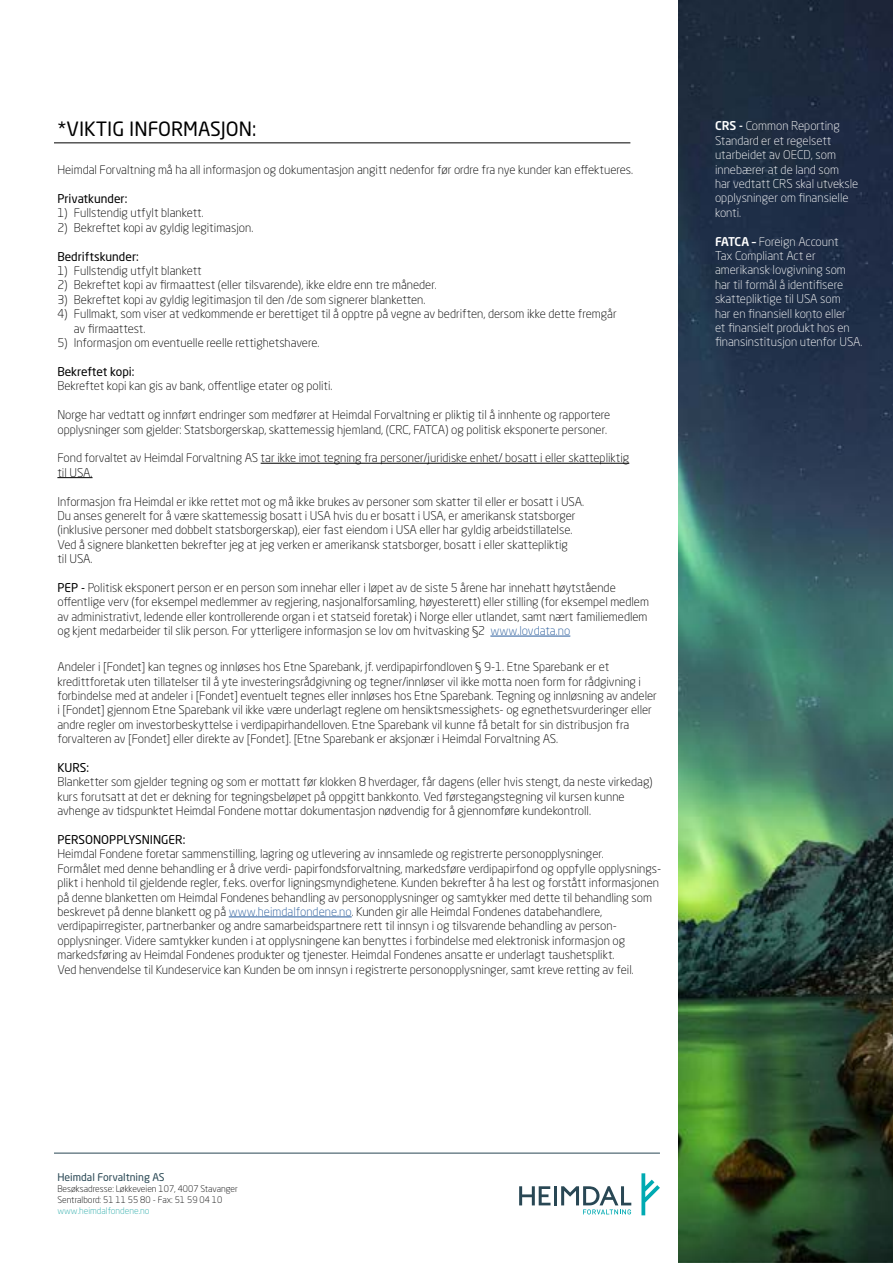
<style>
.page{position:relative;width:893px;height:1263px;background:#fff}
.page>*{position:absolute;margin:0;border:0;box-sizing:border-box;transform-origin:0 0}
.t1{font:19.5px "Neo Sans W1 G";color:#000}
.t2{font:300 12px/14.4px "Neo Sans W1 G";color:#000}
.t3{font:300 12px/14.4px "Neo Sans W1 G";color:#fff}
.t4{font:12px "Neo Sans W1 G";color:#000}
.t5{font:10.5px "Neo Sans W1 G";color:#294754}
.t6{font:300 9px/10.8px "Neo Sans W1 G";color:#000}
.t7{font:300 9px "Neo Sans W1 G";color:#24a9a7}
.s1{font-weight:400}
.s2{color:#275b9b}
.s3{font-weight:500}
</style>
<div class="page">
<img style="left:679px;top:0;width:214px;height:1263px">
<hr style="left:261px;top:463px;width:368px;height:1px;background:#000">
<hr style="left:57px;top:477px;width:36px;height:1px;background:#000">
<hr style="left:490px;top:636px;width:80px;height:1px;background:#275b9b">
<hr style="left:229px;top:917px;width:123px;height:1px;background:#275b9b">
<hr style="left:54px;top:143px;width:576px;height:1px;background:#000">
<svg style="left:641px;top:1173px;width:19px;height:42px"></svg>
<svg style="left:519px;top:1186px;width:31px;height:19px"></svg>
<hr style="left:554px;top:1186px;width:3px;height:19px;background:#294754">
<svg style="left:561px;top:1186px;width:70px;height:28px"></svg>
<hr style="left:54px;top:1153px;width:606px;height:1px;background:#294754">
<h1 class="t1" style="left:57px;top:117px;width:200px">*VIKTIG INFORMASJON:</h1>
<p class="t2" style="left:57px;top:163px;width:577px">Heimdal Forvaltning må ha all informasjon og dokumentasjon angitt nedenfor før ordre fra nye kunder kan effektueres.</p>
<p class="t4" style="left:57px;top:191px;width:71px">Privatkunder:</p>
<p class="t2" style="left:57px;top:206px;width:148px">1) Fullstendig utfylt blankett.</p>
<p class="t2" style="left:57px;top:220px;width:197px">2) Bekreftet kopi av gyldig legitimasjon.</p>
<p class="t4" style="left:57px;top:249px;width:83px">Bedriftskunder:</p>
<p class="t2" style="left:57px;top:263px;width:146px">1) Fullstendig utfylt blankett</p>
<p class="t2" style="left:57px;top:278px;width:381px">2) Bekreftet kopi av firmaattest (eller tilsvarende), ikke eldre enn tre måneder.</p>
<p class="t2" style="left:57px;top:292px;width:370px">3) Bekreftet kopi av gyldig legitimasjon til den /de som signerer blanketten.</p>
<p class="t2" style="left:74px;top:307px;width:544px;text-indent:-16px">4) Fullmakt, som viser at vedkommende er berettiget til å opptre på vegne av bedriften, dersom ikke dette fremgår av firmaattest.</p>
<p class="t2" style="left:57px;top:335px;width:264px">5) Informasjon om eventuelle reelle rettighetshavere.</p>
<p class="t4" style="left:57px;top:364px;width:79px">Bekreftet kopi:</p>
<p class="t2" style="left:57px;top:379px;width:277px">Bekreftet kopi kan gis av bank, offentlige etater og politi.</p>
<p class="t2" style="left:57px;top:407px;width:554px">Norge har vedtatt og innført endringer som medfører at Heimdal Forvaltning er pliktig til å innhente og rapportere opplysninger som gjelder: Statsborgerskap, skattemessig hjemland, (CRC, FATCA) og politisk eksponerte personer.</p>
<p class="t2" style="left:57px;top:451px;width:573px">Fond forvaltet av Heimdal Forvaltning AS tar ikke imot tegning fra personer/juridiske enhet/ bosatt i eller skattepliktig til USA.</p>
<p class="t2" style="left:57px;top:494px;width:528px">Informasjon fra Heimdal er ikke rettet mot og må ikke brukes av personer som skatter til eller er bosatt i USA.<br>Du anses generelt for å være skattemessig bosatt i USA hvis du er bosatt i USA, er amerikansk statsborger (inklusive personer med dobbelt statsborgerskap), eier fast eiendom i USA eller har gyldig arbeidstillatelse.<br>Ved å signere blanketten bekrefter jeg at jeg verken er amerikansk statsborger, bosatt i eller skattepliktig<br>til USA.</p>
<p class="t2" style="left:57px;top:580px;width:593px"><span class="s1">PEP -</span> Politisk eksponert person er en person som innehar eller i løpet av de siste 5 årene har innehatt høytstående offentlige verv (for eksempel medlemmer av regjering, nasjonalforsamling, høyesterett) eller stilling (for eksempel medlem av administrativt, ledende eller kontrollerende organ i et statseid foretak) i Norge eller utlandet, samt nært familiemedlem og kjent medarbeider til slik person. For ytterligere informasjon se lov om hvitvasking §2 <span class="s2">www.lovdata.no</span></p>
<p class="t2" style="left:57px;top:659px;width:601px">Andeler i [Fondet] kan tegnes og innløses hos Etne Sparebank, jf. verdipapirfondloven § 9-1. Etne Sparebank er et kredittforetak uten tillatelser til å yte investeringsrådgivning og tegner/innløser vil ikke motta noen form for rådgivning i forbindelse med at andeler i [Fondet] eventuelt tegnes eller innløses hos Etne Sparebank. Tegning og innløsning av andeler i [Fondet] gjennom Etne Sparebank vil ikke være underlagt reglene om hensiktsmessighets- og egnethetsvurderinger eller andre regler om investorbeskyttelse i verdipapirhandelloven. Etne Sparebank vil kunne få betalt for sin distribusjon fra forvalteren av [Fondet] eller direkte av [Fondet]. [Etne Sparebank er aksjonær i Heimdal Forvaltning AS.</p>
<p class="t4" style="left:57px;top:760px;width:33px">KURS:</p>
<p class="t2" style="left:57px;top:775px;width:597px">Blanketter som gjelder tegning og som er mottatt før klokken 8 hverdager, får dagens (eller hvis stengt, da neste virkedag) kurs forutsatt at det er dekning for tegningsbeløpet på oppgitt bankkonto. Ved førstegangstegning vil kursen kunne avhenge av tidspunktet Heimdal Fondene mottar dokumentasjon nødvendig for å gjennomføre kundekontroll.</p>
<p class="t4" style="left:57px;top:832px;width:129px">PERSONOPPLYSNINGER:</p>
<p class="t2" style="left:57px;top:847px;width:605px">Heimdal Fondene foretar sammenstilling, lagring og utlevering av innsamlede og registrerte personopplysninger.<br>Formålet med denne behandling er å drive verdi- papirfondsforvaltning, markedsføre verdipapirfond og oppfylle opplysnings&shy;plikt i henhold til gjeldende regler, f.eks. overfor ligningsmyndighetene. Kunden bekrefter å ha lest og forstått informasjonen på denne blanketten om Heimdal Fondenes behandling av personopplysninger og samtykker med dette til behandling som beskrevet på denne blankett og på <span class="s2">www.heimdalfondene.no</span>. Kunden gir alle Heimdal Fondenes databehandlere, verdipapirregister, partnerbanker og andre samarbeidspartnere rett til innsyn i og tilsvarende behandling av person&shy;opplysninger. Videre samtykker kunden i at opplysningene kan benyttes i forbindelse med elektronisk informasjon og markedsføring av Heimdal Fondenes produkter og tjenester. Heimdal Fondenes ansatte er underlagt taushetsplikt.<br>Ved henvendelse til Kundeservice kan Kunden be om innsyn i registrerte personopplysninger, samt kreve retting av feil.</p>
<p class="t3" style="left:715px;top:119px;width:145px"><span class="s3">CRS -</span> Common Reporting<br>Standard er et regelsett utarbeidet av OECD, som innebærer at de land som<br>har vedtatt CRS skal utveksle opplysninger om finansielle konti.</p>
<p class="t3" style="left:715px;top:234px;width:149px"><span class="s3">FATCA –</span> Foreign Account<br>Tax Compliant Act er amerikansk lovgivning som har til formål å identifisere skattepliktige til USA som<br>har en finansiell konto eller<br>et finansielt produkt hos en finansinstitusjon utenfor USA.</p>
<p class="t5" style="left:57px;top:1171px;width:109px">Heimdal Forvaltning AS</p>
<p class="t6" style="left:57px;top:1183px;width:182px">Besøksadresse: Løkkeveien 107, 4007 Stavanger<br>Sentralbord: 51 11 55 80 - Fax: 51 59 04 10</p>
<p class="t7" style="left:57px;top:1205px;width:94px">www.heimdalfondene.no</p>
</div>
